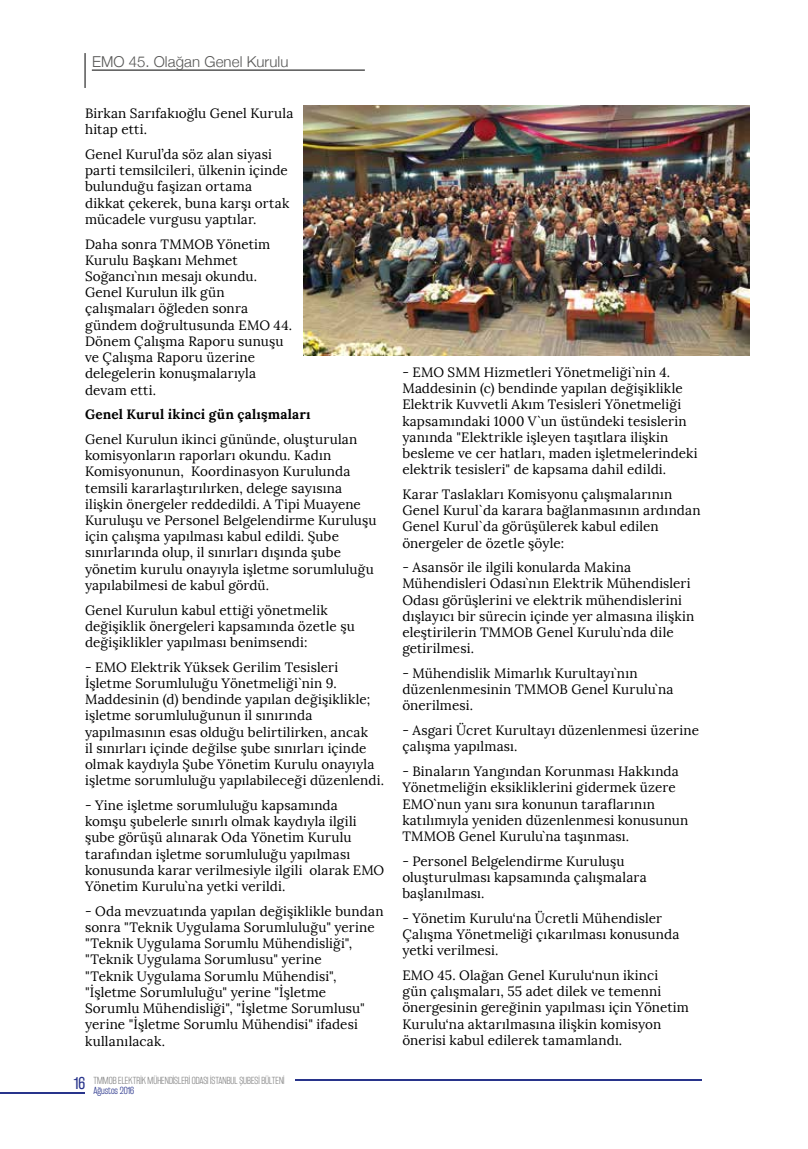
<style>
.page{position:relative;width:808px;height:1149px;background:#fff}
.page>*{position:absolute;margin:0;border:0;box-sizing:border-box;transform-origin:0 0}
.t1{font:300 15px "Helvetica Neue";letter-spacing:.01em;color:#575756}
.t2{font:13.5px/16.2px "Lora";letter-spacing:.015em;color:#000}
.t3{font:700 13.5px "Lora";letter-spacing:.015em;color:#000}
.t4{font:9px/10.5px "Rakesly Lt";color:#878787}
.s1{font-family:"Rakesly Bk";font-size:15px;color:#28348b}
.s2{color:#28348b}
</style>
<div class="page">
<hr style="left:0;top:1092px;width:85px;height:1px;background:#28348b">
<hr style="left:296px;top:1078px;width:406px;height:1px;background:#28348b">
<hr style="left:92px;top:70px;width:273px;height:1px;background:#000">
<hr style="left:85px;top:53px;width:1px;height:35px;background:#000">
<img style="left:304px;top:105px;width:445px;height:250px">
<p class="t1" style="left:92px;top:53px;width:198px">EMO 45. Olağan Genel Kurulu</p>
<p class="t2" style="left:85px;top:105px;width:210px">Birkan Sarıfakıoğlu Genel Kurula hitap etti.</p>
<p class="t2" style="left:85px;top:146px;width:206px">Genel Kurul’da söz alan siyasi parti temsilcileri, ülkenin içinde bulunduğu faşizan ortama dikkat çekerek, buna karşı ortak mücadele vurgusu yaptılar.</p>
<p class="t2" style="left:85px;top:236px;width:209px">Daha sonra TMMOB Yönetim<br>Kurulu Başkanı Mehmet<br>Soğancı`nın mesajı okundu.<br>Genel Kurulun ilk gün çalışmaları öğleden sonra gündem doğrultusunda EMO 44.<br>Dönem Çalışma Raporu sunuşu ve Çalışma Raporu üzerine delegelerin konuşmalarıyla devam etti.</p>
<p class="t3" style="left:85px;top:405px;width:227px">Genel Kurul ikinci gün çalışmaları</p>
<p class="t2" style="left:85px;top:431px;width:293px">Genel Kurulun ikinci gününde, oluşturulan komisyonların raporları okundu. Kadın Komisyonunun, Koordinasyon Kurulunda temsili kararlaştırılırken, delege sayısına ilişkin önergeler reddedildi. A Tipi Muayene Kuruluşu ve Personel Belgelendirme Kuruluşu için çalışma yapılması kabul edildi. Şube sınırlarında olup, il sınırları dışında şube yönetim kurulu onayıyla işletme sorumluluğu yapılabilmesi de kabul gördü.</p>
<p class="t2" style="left:85px;top:601px;width:271px">Genel Kurulun kabul ettiği yönetmelik değişiklik önergeleri kapsamında özetle şu değişiklikler yapılması benimsendi:</p>
<p class="t2" style="left:85px;top:659px;width:300px">- EMO Elektrik Yüksek Gerilim Tesisleri İşletme Sorumluluğu Yönetmeliği`nin 9.<br>Maddesinin (d) bendinde yapılan değişiklikle; işletme sorumluluğunun il sınırında yapılmasının esas olduğu belirtilirken, ancak<br>il sınırları içinde değilse şube sınırları içinde olmak kaydıyla Şube Yönetim Kurulu onayıyla işletme sorumluluğu yapılabileceği düzenlendi.</p>
<p class="t2" style="left:85px;top:797px;width:301px">- Yine işletme sorumluluğu kapsamında<br>komşu şubelerle sınırlı olmak kaydıyla ilgili şube görüşü alınarak Oda Yönetim Kurulu tarafından işletme sorumluluğu yapılması konusunda karar verilmesiyle ilgili olarak EMO Yönetim Kurulu`na yetki verildi.</p>
<p class="t2" style="left:85px;top:902px;width:300px">- Oda mevzuatında yapılan değişiklikle bundan sonra "Teknik Uygulama Sorumluluğu" yerine "Teknik Uygulama Sorumlu Mühendisliği", "Teknik Uygulama Sorumlusu" yerine<br>"Teknik Uygulama Sorumlu Mühendisi", "İşletme Sorumluluğu" yerine "İşletme Sorumlu Mühendisliği", "İşletme Sorumlusu" yerine "İşletme Sorumlu Mühendisi" ifadesi kullanılacak.</p>
<p class="t4" style="left:94px;top:1074px;width:192px;text-indent:-20px"><span class="s1">16</span> TMMOB ELEKTRİK MÜHENDİSLERİ ODASI İSTANBUL ŞUBESİ BÜLTENİ<br><span class="s2">Ağustos 2016</span></p>
<p class="t2" style="left:402px;top:364px;width:297px">- EMO SMM Hizmetleri Yönetmeliği`nin 4.<br>Maddesinin (c) bendinde yapılan değişiklikle Elektrik Kuvvetli Akım Tesisleri Yönetmeliği kapsamındaki 1000 V`un üstündeki tesislerin yanında "Elektrikle işleyen taşıtlara ilişkin besleme ve cer hatları, maden işletmelerindeki elektrik tesisleri" de kapsama dahil edildi.</p>
<p class="t2" style="left:402px;top:486px;width:300px">Karar Taslakları Komisyonu çalışmalarının Genel Kurul`da karara bağlanmasının ardından Genel Kurul`da görüşülerek kabul edilen önergeler de özetle şöyle:</p>
<p class="t2" style="left:402px;top:559px;width:293px">- Asansör ile ilgili konularda Makina Mühendisleri Odası`nın Elektrik Mühendisleri Odası görüşlerini ve elektrik mühendislerini dışlayıcı bir sürecin içinde yer almasına ilişkin eleştirilerin TMMOB Genel Kurulu`nda dile getirilmesi.</p>
<p class="t2" style="left:402px;top:665px;width:273px">- Mühendislik Mimarlık Kurultayı`nın düzenlenmesinin TMMOB Genel Kurulu`na önerilmesi.</p>
<p class="t2" style="left:402px;top:722px;width:298px">- Asgari Ücret Kurultayı düzenlenmesi üzerine çalışma yapılması.</p>
<p class="t2" style="left:402px;top:763px;width:287px">- Binaların Yangından Korunması Hakkında Yönetmeliğin eksikliklerini gidermek üzere EMO`nun yanı sıra konunun taraflarının katılımıyla yeniden düzenlenmesi konusunun TMMOB Genel Kurulu`na taşınması.</p>
<p class="t2" style="left:402px;top:852px;width:246px">- Personel Belgelendirme Kuruluşu oluşturulması kapsamında çalışmalara başlanılması.</p>
<p class="t2" style="left:402px;top:909px;width:278px">- Yönetim Kurulu‘na Ücretli Mühendisler<br>Çalışma Yönetmeliği çıkarılması konusunda yetki verilmesi.</p>
<p class="t2" style="left:402px;top:967px;width:288px">EMO 45. Olağan Genel Kurulu‘nun ikinci<br>gün çalışmaları, 55 adet dilek ve temenni önergesinin gereğinin yapılması için Yönetim Kurulu‘na aktarılmasına ilişkin komisyon önerisi kabul edilerek tamamlandı.</p>
</div>
